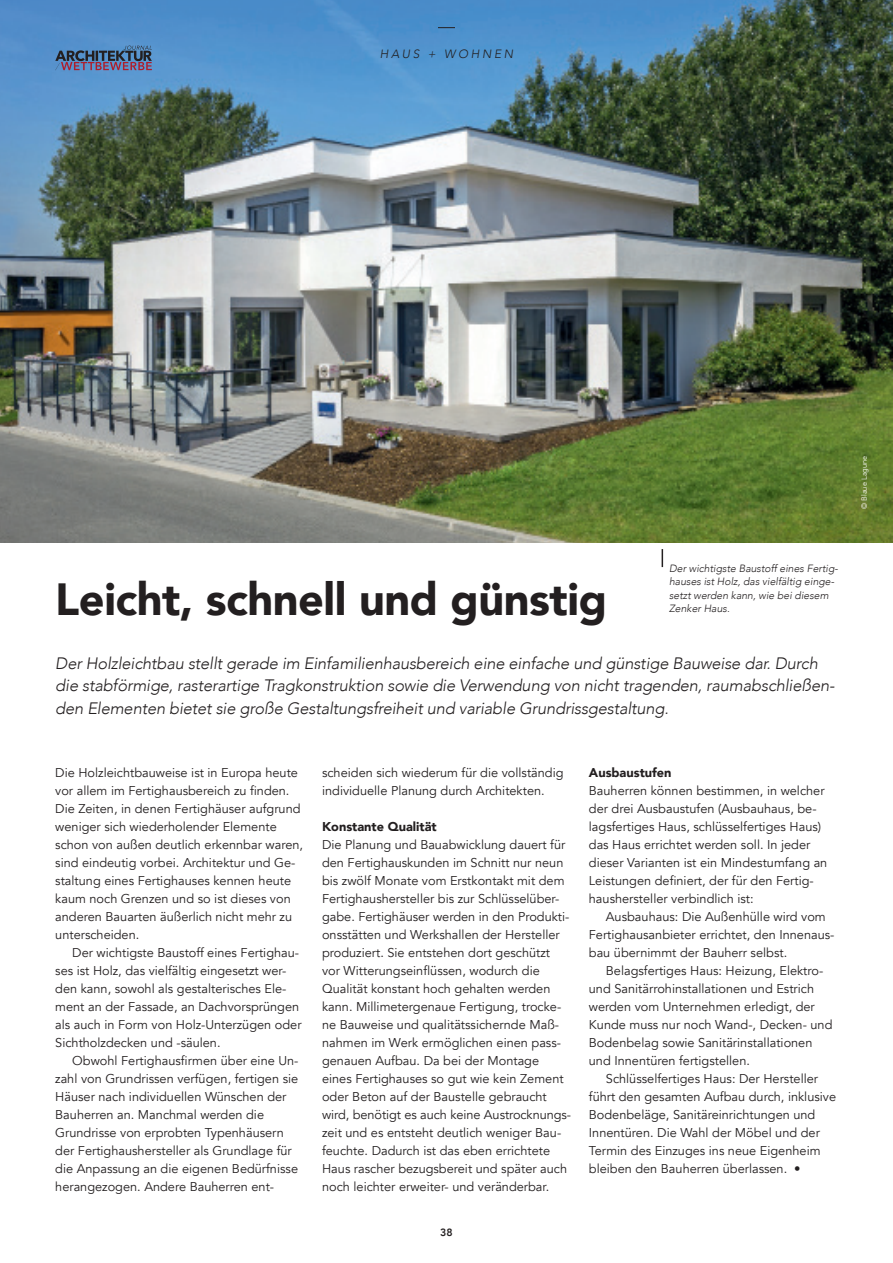
<style>
.page{position:relative;width:893px;height:1263px;background:#fff}
.page>*{position:absolute;margin:0;border:0;box-sizing:border-box;transform-origin:0 0}
.t1{font:900 45px "Avenir";letter-spacing:-.01em;color:#231f20}
.t2{font:italic 300 16.5px/22.5px "Avenir";letter-spacing:-.01em;color:#231f20}
.t3{font:12.75px/18px "Avenir";color:#231f20}
.t4{font:900 12.75px "Avenir";color:#231f20}
.t5{font:italic 300 12px "Avenir";letter-spacing:.22em;color:#231f20}
.t6{font:italic 300 10.5px/13.5px "Avenir";color:#231f20}
.t7{font:800 10.5px "Avenir";color:#231f20}
.t8{font:300 7.5px "Avenir";color:#fff}
</style>
<div class="page">
<img style="left:0;top:0;width:893px;height:543px">
<svg style="left:55px;top:46px;width:97px;height:24px;background:#55678d"></svg>
<svg style="left:662px;top:549px;width:1px;height:18px"></svg>
<svg style="left:438px;top:27px;width:17px;height:1px"></svg>
<p class="t5" style="left:380px;top:46px;width:135px">HAUS + WOHNEN</p>
<p class="t6" style="left:669px;top:561px;width:170px">Der wichtigste Baustoff eines Fertig&shy;hauses ist Holz, das vielfältig einge&shy;setzt werden kann, wie bei diesem<br>Zenker Haus.</p>
<h1 class="t1" style="left:55px;top:561px;width:553px">Leicht, schnell und günstig</h1>
<p class="t2" style="left:55px;top:652px;width:781px">Der Holzleichtbau stellt gerade im Einfamilienhausbereich eine einfache und günstige Bauweise dar. Durch die stabförmige, rasterartige Tragkonstruktion sowie die Verwendung von nicht tragenden, raumabschließen&shy;den Elementen bietet sie große Gestaltungsfreiheit und variable Grundrissgestaltung.</p>
<p class="t3" style="left:55px;top:764px;width:249px">Die Holzleichtbauweise ist in Europa heute vor allem im Fertighausbereich zu finden.<br>Die Zeiten, in denen Fertighäuser aufgrund weniger sich wiederholender Elemente schon von außen deutlich erkennbar waren, sind eindeutig vorbei. Architektur und Ge&shy;staltung eines Fertighauses kennen heute kaum noch Grenzen und so ist dieses von anderen Bauarten äußerlich nicht mehr zu unterscheiden.</p>
<p class="t3" style="left:55px;top:944px;width:248px;text-indent:17px">Der wichtigste Baustoff eines Fertighau&shy;ses ist Holz, das vielfältig eingesetzt wer&shy;den kann, sowohl als gestalterisches Ele&shy;ment an der Fassade, an Dachvorsprüngen als auch in Form von Holz-Unterzügen oder Sichtholzdecken und -säulen.</p>
<p class="t3" style="left:55px;top:1052px;width:245px;text-indent:17px">Obwohl Fertighausfirmen über eine Un&shy;zahl von Grundrissen verfügen, fertigen sie Häuser nach individuellen Wünschen der Bauherren an. Manchmal werden die Grundrisse von erprobten Typenhäusern der Fertighaushersteller als Grundlage für die Anpassung an die eigenen Bedürfnisse herangezogen. Andere Bauherren ent-</p>
<p class="t3" style="left:322px;top:764px;width:243px">scheiden sich wiederum für die vollständig individuelle Planung durch Architekten.</p>
<p class="t4" style="left:322px;top:816px;width:116px">Konstante Qualität</p>
<p class="t3" style="left:322px;top:836px;width:250px">Die Planung und Bauabwicklung dauert für den Fertighauskunden im Schnitt nur neun bis zwölf Monate vom Erstkontakt mit dem Fertighaushersteller bis zur Schlüsselüber&shy;gabe. Fertighäuser werden in den Produkti&shy;onsstätten und Werkshallen der Hersteller produziert. Sie entstehen dort geschützt vor Witterungseinflüssen, wodurch die Qualität konstant hoch gehalten werden kann. Millimetergenaue Fertigung, trocke&shy;ne Bauweise und qualitätssichernde Maß&shy;nahmen im Werk ermöglichen einen pass&shy;genauen Aufbau. Da bei der Montage eines Fertighauses so gut wie kein Zement oder Beton auf der Baustelle gebraucht wird, benötigt es auch keine Austrocknungs&shy;zeit und es entsteht deutlich weniger Bau&shy;feuchte. Dadurch ist das eben errichtete Haus rascher bezugsbereit und später auch noch leichter erweiter- und veränderbar.</p>
<p class="t7" style="left:440px;top:1224px;width:14px">38</p>
<p class="t4" style="left:589px;top:762px;width:84px">Ausbaustufen</p>
<p class="t3" style="left:589px;top:782px;width:240px">Bauherren können bestimmen, in welcher der drei Ausbaustufen (Ausbauhaus, be&shy;lagsfertiges Haus, schlüsselfertiges Haus) das Haus errichtet werden soll. In jeder dieser Varianten ist ein Mindestumfang an Leistungen definiert, der für den Fertig&shy;haushersteller verbindlich ist:</p>
<p class="t3" style="left:589px;top:908px;width:247px;text-indent:17px">Ausbauhaus: Die Außenhülle wird vom<br>Fertighausanbieter errichtet, den Innenaus&shy;bau übernimmt der Bauherr selbst.</p>
<p class="t3" style="left:589px;top:962px;width:245px;text-indent:17px">Belagsfertiges Haus: Heizung, Elektro&shy;und Sanitärrohinstallationen und Estrich werden vom Unternehmen erledigt, der Kunde muss nur noch Wand-, Decken- und Bodenbelag sowie Sanitärinstallationen und Innentüren fertigstellen.</p>
<p class="t3" style="left:589px;top:1070px;width:249px;text-indent:17px">Schlüsselfertiges Haus: Der Hersteller führt den gesamten Aufbau durch, inklusive Bodenbeläge, Sanitäreinrichtungen und Innentüren. Die Wahl der Möbel und der Termin des Einzuges ins neue Eigenheim bleiben den Bauherren überlassen. •</p>
<p class="t8" style="left:860px;top:509px;width:55px;rotate:-90deg">© Blaue Lagune</p>
</div>
